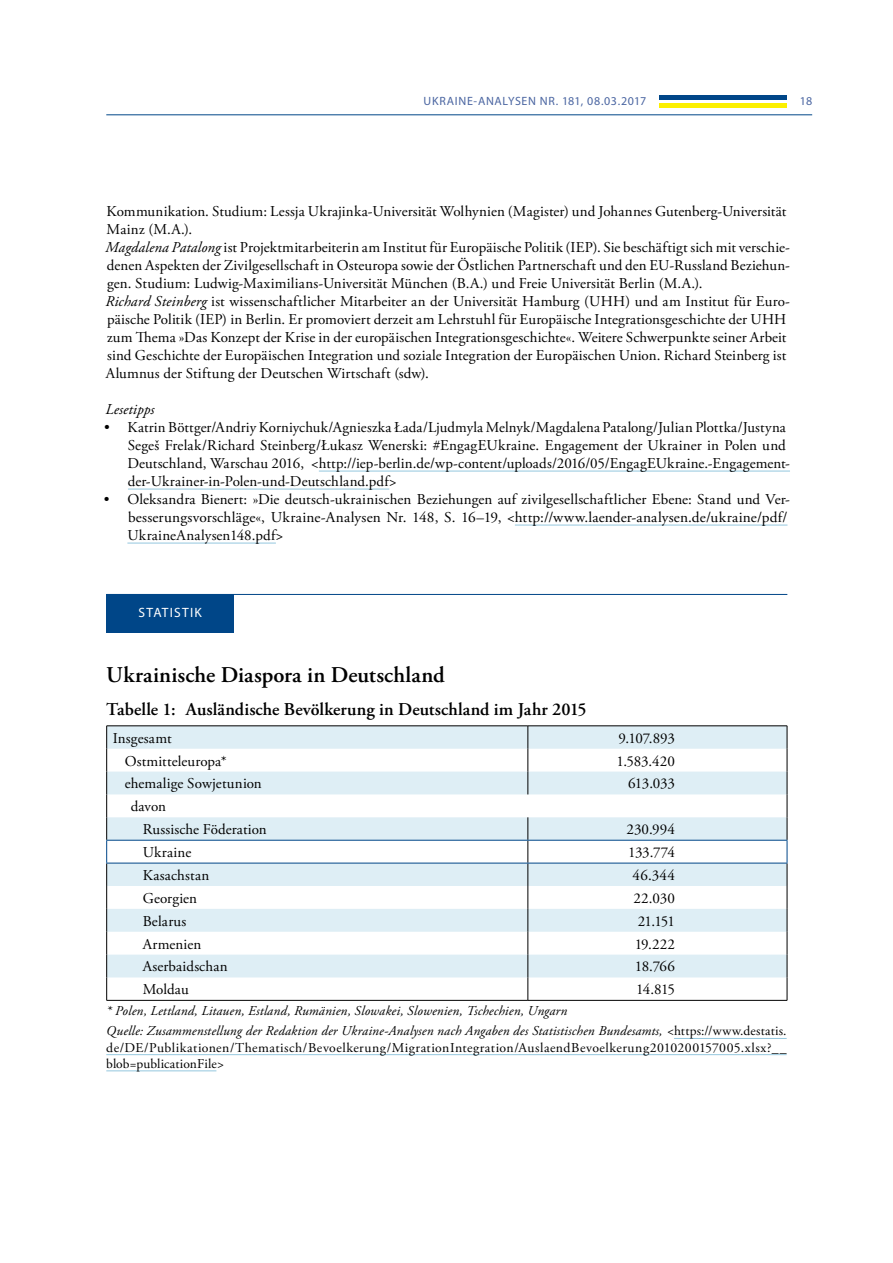
<style>
.page{position:relative;width:893px;height:1263px;background:#fff}
.page>*{position:absolute;margin:0;border:0;box-sizing:border-box;transform-origin:0 0}
.t1{font:600 22.5px "Adobe Garamond Pro";letter-spacing:.005em;color:#000}
.t2{font:600 18px "Adobe Garamond Pro";letter-spacing:.005em;color:#000}
.t3{font:15px/18px "Adobe Garamond Pro";letter-spacing:.01em;color:#000}
.t4{font:italic 15px "Adobe Garamond Pro";letter-spacing:.005em;color:#000}
.t5{font:italic 13.5px/20.4px "Adobe Garamond Pro";letter-spacing:.01em;color:#000}
.t6{font:13.5px/16.2px "Adobe Garamond Pro";letter-spacing:.03em;color:#000}
.t7{font:13.5px "Myriad Pro";letter-spacing:.09em;color:#fff}
.t8{font:12px "Myriad Pro";letter-spacing:.05em;color:#4a65a1}
.s1{font-style:italic}
.s2{font-style:normal}
</style>
<div class="page">
<div style="left:659px;top:103px;width:128px;height:5px;background:#fcf000"></div>
<hr style="left:659px;top:96px;width:128px;height:4px;background:#004688">
<hr style="left:106px;top:114px;width:706px;height:1px;background:#004688">
<hr style="left:319px;top:471px;width:471px;height:1px;background:#94c7de">
<hr style="left:128px;top:489px;width:261px;height:1px;background:#94c7de">
<hr style="left:515px;top:525px;width:272px;height:1px;background:#94c7de">
<hr style="left:127px;top:543px;width:149px;height:1px;background:#94c7de">
<hr style="left:106px;top:594px;width:681px;height:1px;background:#004688">
<div style="left:106px;top:594px;width:128px;height:39px;background:#004688"></div>
<hr style="left:674px;top:1038px;width:113px;height:1px;background:#94c7de">
<hr style="left:106px;top:1054px;width:681px;height:1px;background:#94c7de">
<hr style="left:106px;top:1070px;width:110px;height:1px;background:#94c7de">
<svg style="left:107px;top:726px;width:680px;height:251px;fill:#deeef5"></svg>
<hr style="left:106px;top:725px;width:422px;height:1px;background:#000">
<hr style="left:528px;top:725px;width:259px;height:1px;background:#000">
<svg style="left:528px;top:726px;width:1px;height:68px"></svg>
<svg style="left:528px;top:817px;width:1px;height:183px"></svg>
<hr style="left:106px;top:1000px;width:422px;height:1px;background:#000">
<hr style="left:528px;top:1000px;width:259px;height:1px;background:#000">
<hr style="left:106px;top:840px;width:422px;height:1px;background:#004688">
<svg style="left:106px;top:726px;width:1px;height:274px"></svg>
<hr style="left:528px;top:840px;width:259px;height:1px;background:#004688">
<svg style="left:787px;top:726px;width:1px;height:274px"></svg>
<hr style="left:106px;top:863px;width:422px;height:1px;background:#004688">
<hr style="left:528px;top:863px;width:259px;height:1px;background:#004688">
<p class="t8" style="left:424px;top:94px;width:224px">UKRAINE-ANALYSEN NR. 181, 08.03.2017</p>
<p class="t8" style="left:800px;top:94px;width:14px">18</p>
<p class="t3" style="left:106px;top:203px;width:686px">Kommunikation. Studium: Lessja Ukrajinka-Universität Wolhynien (Magister) und Johannes Gutenberg-Universität Mainz (M.A.).<br><span class="s1">Magdalena Patalong</span> ist Projektmitarbeiterin am Institut für Europäische Politik (IEP). Sie beschäftigt sich mit verschie&shy;denen Aspekten der Zivilgesellschaft in Osteuropa sowie der Ö stlichen Partnerschaft und den EU-Russland Beziehun&shy;gen. Studium: Ludwig-Maximilians-Universität München (B.A.) und Freie Universität Berlin (M.A.).<br><span class="s1">Richard Steinberg</span> ist wissenschaftlicher Mitarbeiter an der Universität Hamburg (UHH) und am Institut für Euro&shy;päische Politik (IEP) in Berlin. Er promoviert derzeit am Lehrstuhl für Europäische Integrationsgeschichte der UHH zum Thema »Das Konzept der Krise in der europäischen Integrationsgeschichte«. Weitere Schwerpunkte seiner Arbeit sind Geschichte der Europäischen Integration und soziale Integration der Europäischen Union. Richard Steinberg ist Alumnus der Stiftung der Deutschen Wirtschaft (sdw).</p>
<p class="t4" style="left:106px;top:400px;width:50px">Lesetipps</p>
<p class="t3" style="left:127px;top:419px;width:664px;text-indent:-23px">• Katrin Böttger/Andriy Korniychuk/Agnieszka Łada/Ljudmyla Melnyk/Magdalena Patalong/Julian Plottka/Justyna Segeš Frelak/Richard Steinberg/Łukasz Wenerski: #EngagEUkraine. Engagement der Ukrainer in Polen und Deutschland, Warschau 2016, &lt;http://iep-berlin.de/wp-content/uploads/2016/05/EngagEUkraine.-Engagement&shy;der-Ukrainer-in-Polen-und-Deutschland.pdf&gt;</p>
<p class="t3" style="left:127px;top:491px;width:664px;text-indent:-23px">• Oleksandra Bienert: »Die deutsch-ukrainischen Beziehungen auf zivilgesellschaftlicher Ebene: Stand und Ver&shy;besserungsvorschläge«, Ukraine-Analysen Nr. 148, S. 16–19, &lt;http://www.laender-analysen.de/ukraine/pdf/<br>UkraineAnalysen148.pdf&gt;</p>
<p class="t7" style="left:138px;top:604px;width:65px">STATISTIK</p>
<h1 class="t1" style="left:106px;top:662px;width:340px">Ukrainische Diaspora in Deutschland</h1>
<p class="t2" style="left:106px;top:699px;width:482px">Tabelle 1: Ausländische Bevölkerung in Deutschland im Jahr 2015</p>
<p class="t3" style="left:113px;top:729px;width:60px">Insgesamt</p>
<p class="t3" style="left:618px;top:729px;width:58px">9.107.893</p>
<p class="t3" style="left:125px;top:752px;width:104px">Ostmitteleuropa*</p>
<p class="t3" style="left:616px;top:752px;width:60px">1.583.420</p>
<p class="t3" style="left:125px;top:775px;width:139px">ehemalige Sowjetunion</p>
<p class="t3" style="left:628px;top:775px;width:48px">613.033</p>
<p class="t3" style="left:143px;top:796px;width:125px;line-height:22.8px;text-indent:-12px">davon<br>Russische Föderation</p>
<p class="t3" style="left:626px;top:821px;width:50px">230.994</p>
<p class="t3" style="left:143px;top:844px;width:50px">Ukraine</p>
<p class="t3" style="left:628px;top:844px;width:48px">133.774</p>
<p class="t3" style="left:143px;top:867px;width:68px">Kasachstan</p>
<p class="t3" style="left:633px;top:867px;width:44px">46.344</p>
<p class="t3" style="left:143px;top:890px;width:56px">Georgien</p>
<p class="t3" style="left:633px;top:890px;width:43px">22.030</p>
<p class="t3" style="left:143px;top:912px;width:45px">Belarus</p>
<p class="t3" style="left:638px;top:912px;width:39px">21.151</p>
<p class="t3" style="left:143px;top:935px;width:60px">Armenien</p>
<p class="t3" style="left:635px;top:935px;width:42px">19.222</p>
<p class="t3" style="left:143px;top:958px;width:87px">Aserbaidschan</p>
<p class="t3" style="left:635px;top:958px;width:41px">18.766</p>
<p class="t3" style="left:143px;top:981px;width:48px">Moldau</p>
<p class="t3" style="left:636px;top:981px;width:40px">14.815</p>
<p class="t5" style="left:106px;top:1001px;width:682px">* Polen, Lettland, Litauen, Estland, Rumänien, Slowakei, Slowenien, Tschechien, Ungarn<br>Quelle: Zusammenstellung der Redaktion der Ukraine-Analysen nach Angaben des Statistischen Bundesamts, &lt;<span class="s2">https://www.destatis.</span></p>
<p class="t6" style="left:106px;top:1040px;width:682px">de/DE/Publikationen/Thematisch/Bevoelkerung/MigrationIntegration/AuslaendBevoelkerung2010200157005.xlsx?__ blob=publicationFile<span class="s1">&gt;</span></p>
</div>
